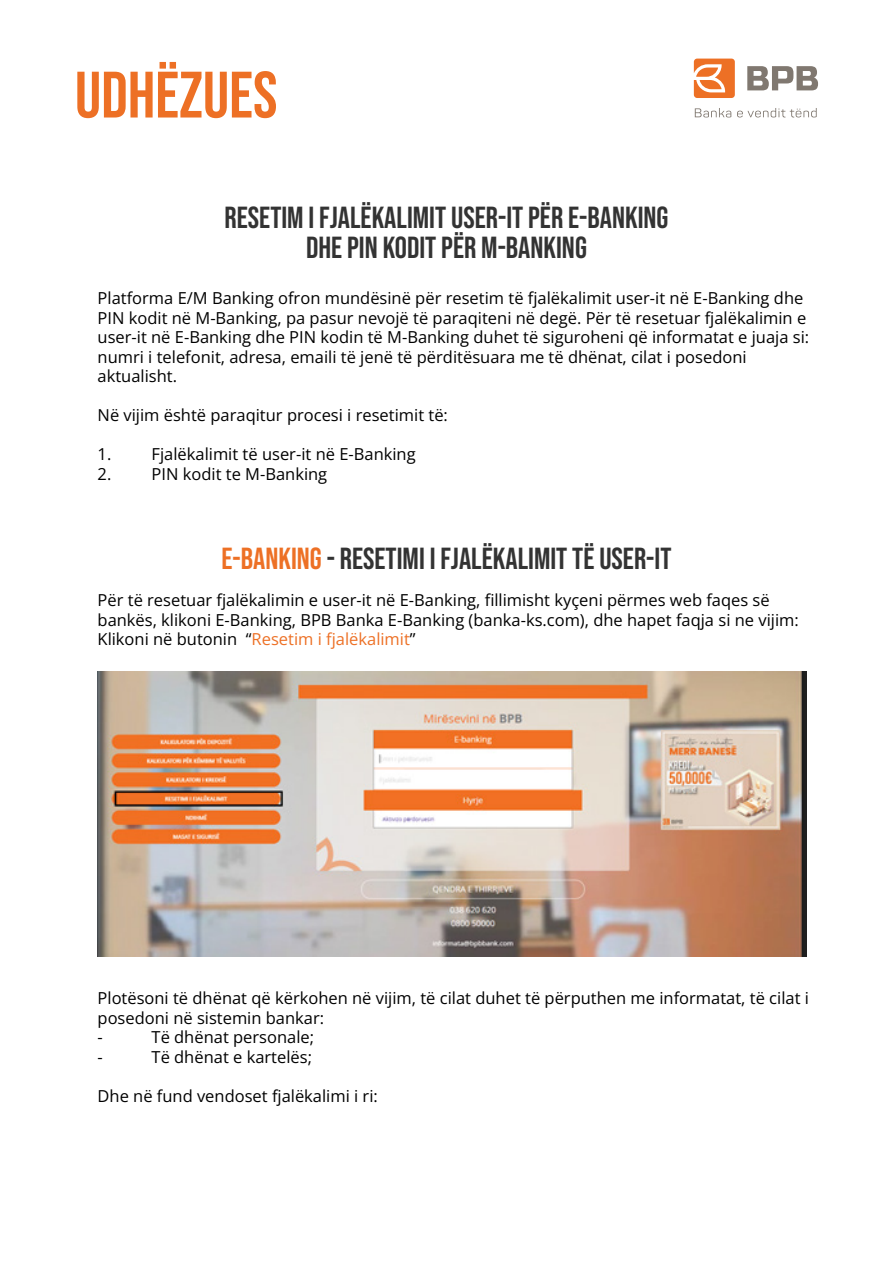
<style>
.page{position:relative;width:893px;height:1263px;background:#fff}
.page>*{position:absolute;margin:0;border:0;box-sizing:border-box;transform-origin:0 0}
.t1{font:65.4px "Bebas Neue";color:#ed7025}
.t2{font:30.45px/30px "Bebas Neue";color:#333;text-align:center}
.t3{font:16.5px/19.5px "Open Sans";color:#000}
.s1{color:#ed7025}
</style>
<div class="page">
<svg style="left:694px;top:59px;width:41px;height:39px"></svg>
<svg style="left:747px;top:66px;width:71px;height:24px"></svg>
<svg style="left:695px;top:108px;width:36px;height:9px"></svg>
<svg style="left:737px;top:108px;width:80px;height:10px"></svg>
<img style="left:98px;top:671px;width:708px;height:285px">
<h1 class="t1" style="left:75px;top:58px;width:204px">UDHËZUES</h1>
<h2 class="t2" style="left:224px;top:202px;width:445px">RESETIM I FJALËKALIMIT USER-IT PËR E-BANKING<br>DHE PIN KODIT PËR M-BANKING</h2>
<p class="t3" style="left:98px;top:288px;width:713px">Platforma E/M Banking ofron mundësinë për resetim të fjalëkalimit user-it në E-Banking dhe PIN kodit në M-Banking, pa pasur nevojë të paraqiteni në degë. Për të resetuar fjalëkalimin e user-it në E-Banking dhe PIN kodin të M-Banking duhet të siguroheni që informatat e juaja si: numri i telefonit, adresa, emaili të jenë të përditësuara me të dhënat, cilat i posedoni aktualisht.</p>
<p class="t3" style="left:98px;top:405px;width:352px">Në vijim është paraqitur procesi i resetimit të:</p>
<p class="t3" style="left:98px;top:444px;width:15px">1.</p>
<p class="t3" style="left:152px;top:444px;width:266px">Fjalëkalimit të user-it në E-Banking</p>
<p class="t3" style="left:98px;top:464px;width:15px">2.</p>
<p class="t3" style="left:152px;top:464px;width:177px">PIN kodit te M-Banking</p>
<h2 class="t2" style="left:222px;top:543px;width:451px"><span class="s1">E-BANKING</span> - RESETIMI I FJALËKALIMIT TË USER-IT</h2>
<p class="t3" style="left:98px;top:590px;width:703px">Për të resetuar fjalëkalimin e user-it në E-Banking, fillimisht kyçeni përmes web faqes së bankës, klikoni E-Banking, BPB Banka E-Banking (banka-ks.com), dhe hapet faqja si ne vijim:<br>Klikoni në butonin “<span class="s1">Resetim i fjalëkalimit</span>”</p>
<p class="t3" style="left:98px;top:988px;width:713px">Plotësoni të dhënat që kërkohen në vijim, të cilat duhet të përputhen me informatat, të cilat i posedoni në sistemin bankar:<br>-</p>
<p class="t3" style="left:152px;top:1027px;width:164px">Të dhënat personale;</p>
<p class="t3" style="left:98px;top:1046px;width:7px">-</p>
<p class="t3" style="left:152px;top:1046px;width:162px">Të dhënat e kartelës;</p>
<p class="t3" style="left:98px;top:1085px;width:282px">Dhe në fund vendoset fjalëkalimi i ri:</p>
</div>
